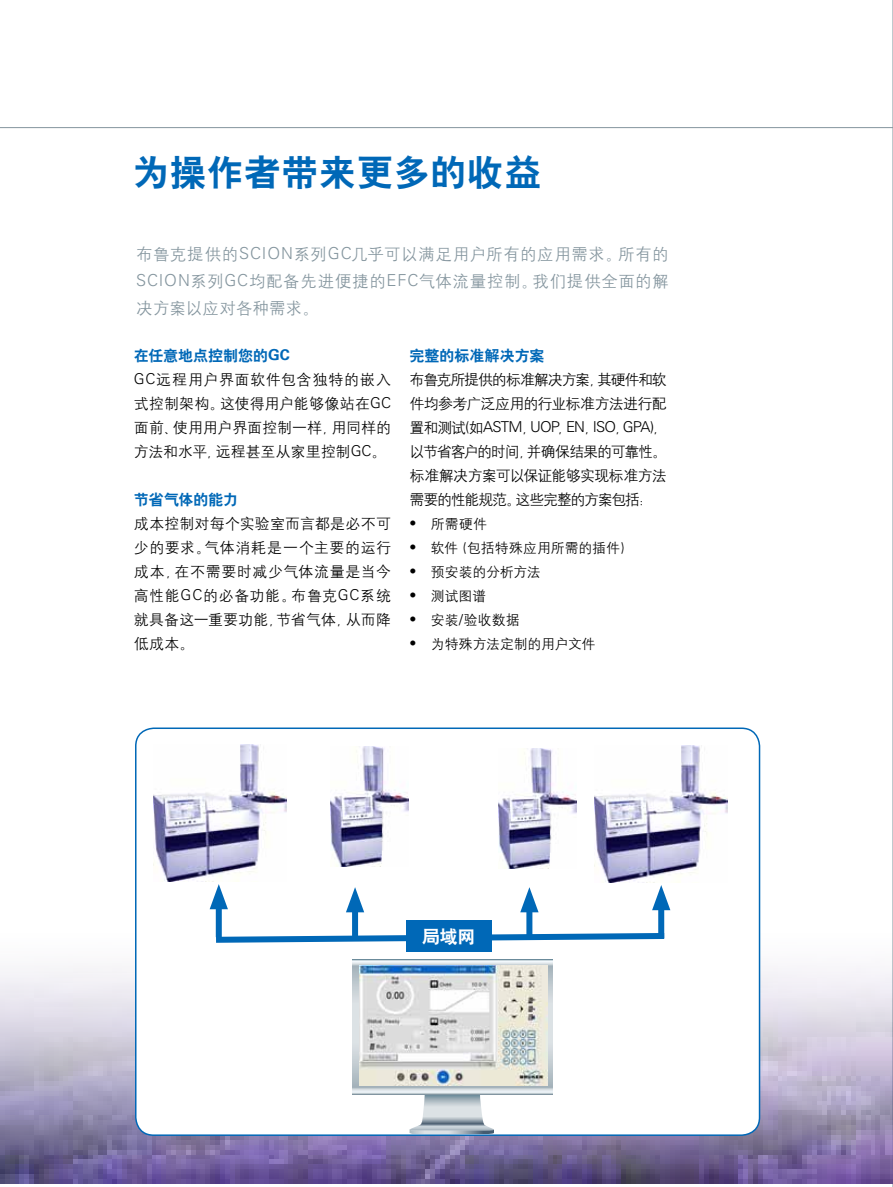
<style>
.page{position:relative;width:893px;height:1187px;background:#fff}
.page>*{position:absolute;margin:0;border:0;box-sizing:border-box;transform-origin:0 0}
.t1{font:36px "H Yb 2 gj";letter-spacing:.03em;color:#0068b7}
.t2{font:18px "H Yb 2 gj";color:#fff}
.t3{font:16.5px/27px "H Yg 2 gj";letter-spacing:.03em;color:#84959e;text-align:justify}
.t4{font:15px/24px "H Yg 2 gj";letter-spacing:-.025em;color:#000;text-align:justify}
.t5{font:15px/24px "H Yg 2 gj";letter-spacing:-.07em;color:#000}
.t6{font:15px "H Yb 2 gj";letter-spacing:-.005em;color:#0068b7}
.t7{font:300 15px "Univers LT Std";letter-spacing:-.055em;color:#000}
.t8{font:13.8px "H Yg 2 gj";letter-spacing:-.005em;color:#000}
.s1{font-family:"Univers LT Std";font-weight:300}
.s2{font-family:"Univers LT Std";font-weight:700}
.s3{font-family:"H Yg 2 gj";font-weight:400}
</style>
<div class="page">
<hr style="left:892px;top:0;width:1px;height:1186px;background:#84959e">
<img style="left:0;top:923px;width:893px;height:260px">
<hr style="left:0;top:127px;width:893px;height:1px;background:#84959e">
<div style="left:136px;top:728px;width:623px;height:407px;background:#fff;border-radius:18px"></div>
<div style="left:135px;top:727px;width:625px;height:408px;border:2px solid #0068b7;border-radius:18px"></div>
<img style="left:154px;top:744px;width:132px;height:137px">
<img style="left:331px;top:746px;width:78px;height:120px">
<img style="left:595px;top:745px;width:132px;height:137px">
<img style="left:498px;top:748px;width:78px;height:120px">
<svg style="left:215px;top:929px;width:450px;height:16px"></svg>
<div style="left:352px;top:901px;width:6px;height:34px;background:#0068b7"></div>
<svg style="left:346px;top:887px;width:18px;height:25px"></svg>
<div style="left:526px;top:901px;width:6px;height:37px;background:#0068b7"></div>
<svg style="left:520px;top:887px;width:19px;height:25px"></svg>
<div style="left:658px;top:899px;width:6px;height:39px;background:#0068b7"></div>
<svg style="left:652px;top:885px;width:18px;height:25px"></svg>
<div style="left:406px;top:919px;width:85px;height:32px;background:#0068b7"></div>
<div style="left:216px;top:898px;width:6px;height:39px;background:#0068b7"></div>
<svg style="left:210px;top:884px;width:18px;height:25px"></svg>
<svg style="left:353px;top:959px;width:200px;height:135px;background:#ccd5d9"></svg>
<svg style="left:409px;top:1093px;width:86px;height:40px"></svg>
<img style="left:360px;top:965px;width:187px;height:120px">
<h1 class="t1" style="left:133px;top:155px;width:409px">为操作者带来更多的收益</h1>
<p class="t3" style="left:136px;top:240px;width:534px">布鲁克提供的<span class="s1">SCION</span>系列<span class="s1">GC</span>几乎可以满足用户所有的应用需求。所有的<span class="s1">SCION</span>系列<span class="s1">GC</span>均配备先进便捷的<span class="s1">EFC</span>气体流量控制。我们提供全面的解决方案以应对各种需求。</p>
<p class="t6" style="left:134px;top:347px;width:157px">在任意地点控制您的<span class="s2">GC</span></p>
<p class="t4" style="left:134px;top:367px;width:259px"><span class="s1">GC</span>远程用户界面软件包含独特的嵌入式控制架构。这使得用户能够像站在<span class="s1">GC</span>面前、使用用户界面控制一样，用同样的方法和水平，远程甚至从家里控制<span class="s1">GC</span>。</p>
<p class="t6" style="left:134px;top:491px;width:106px">节省气体的能力</p>
<p class="t4" style="left:134px;top:511px;width:259px">成本控制对每个实验室而言都是必不可少的要求。气体消耗是一个主要的运行成本，在不需要时减少气体流量是当今高性能<span class="s1">GC</span>的必备功能。布鲁克<span class="s1">GC</span>系统就具备这一重要功能，节省气体，从而降低成本。</p>
<p class="t6" style="left:410px;top:347px;width:136px">完整的标准解决方案</p>
<p class="t5" style="left:410px;top:367px;width:259px">布鲁克所提供的标准解决方案，其硬件和软件均参考广泛应用的行业标准方法进行配</p>
<p class="t7" style="left:410px;top:417px;width:259px"><span class="s3">置和测试</span>(<span class="s3">如</span>ASTM<span class="s3">，</span>UOP<span class="s3">，</span>EN<span class="s3">，</span>ISO<span class="s3">，</span>GPA)<span class="s3">，</span></p>
<p class="t4" style="left:410px;top:439px;width:259px">以节省客户的时间，并确保结果的可靠性。标准解决方案可以保证能够实现标准方法需要的性能规范。这些完整的方案包括：</p>
<p class="t8" style="left:410px;top:516px;width:79px"><span class="s1">•</span> 所需硬件</p>
<p class="t8" style="left:410px;top:540px;width:225px"><span class="s1">•</span> 软件（包括特殊应用所需的插件）</p>
<p class="t8" style="left:410px;top:564px;width:133px"><span class="s1">•</span> 预安装的分析方法</p>
<p class="t8" style="left:410px;top:588px;width:78px"><span class="s1">•</span> 测试图谱</p>
<p class="t8" style="left:410px;top:612px;width:112px"><span class="s1">•</span> 安装<span class="s1">/</span>验收数据</p>
<p class="t8" style="left:410px;top:636px;width:187px"><span class="s1">•</span> 为特殊方法定制的用户文件</p>
<p class="t2" style="left:422px;top:927px;width:55px">局域网</p>
</div>
